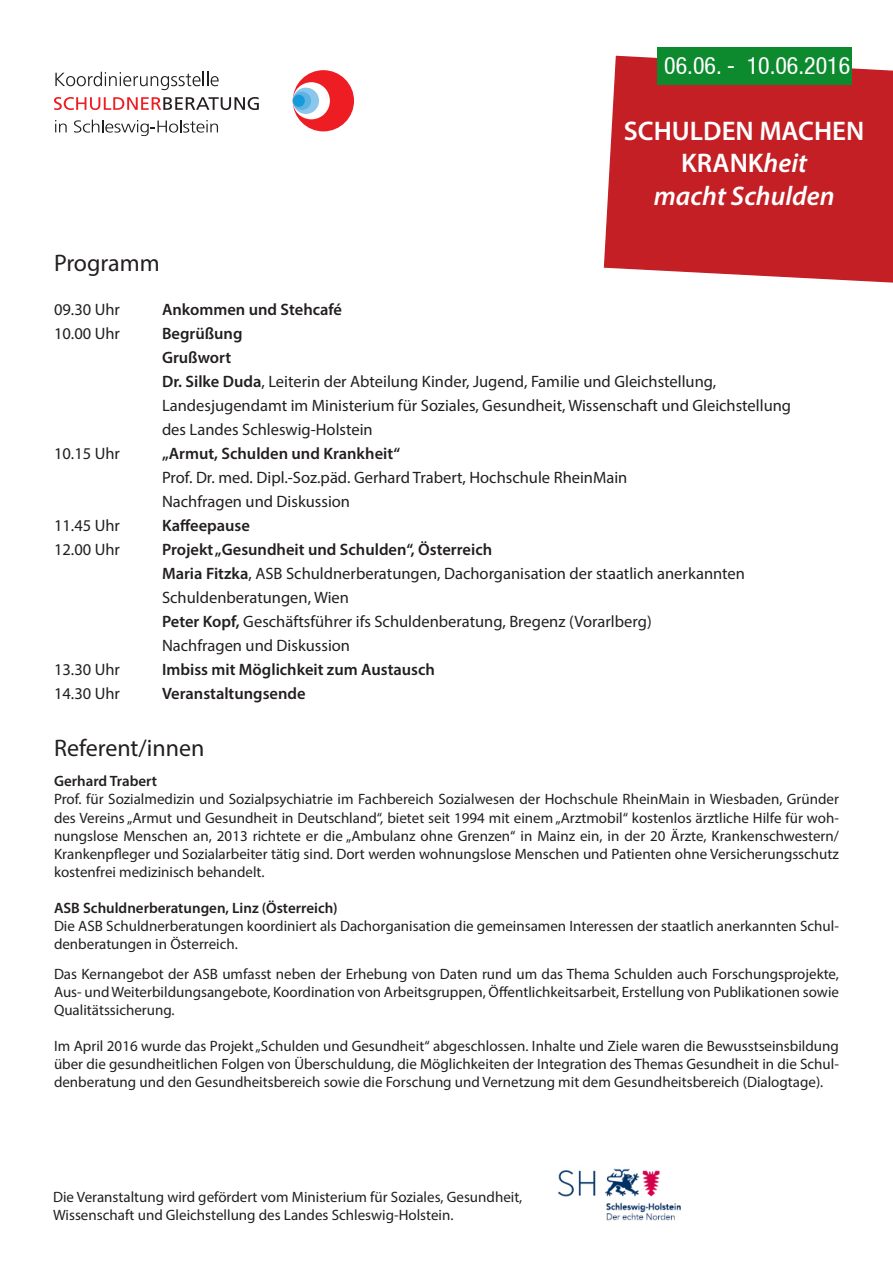
<style>
.page{position:relative;width:893px;height:1263px;background:#fff}
.page>*{position:absolute;margin:0;border:0;box-sizing:border-box;transform-origin:0 0}
.t1{font:600 27px/32.4px "Myriad Pro";color:#fff;text-align:center}
.t2{font:24px "Myriad Pro";color:#231f20}
.t3{font:condensed 24px "Helvetica Neue LT";color:#fff}
.t4{font:16.5px/24px "Myriad Pro";color:#231f20}
.t5{font:600 16.5px "Myriad Pro";color:#231f20}
.t6{font:15px/18px "Myriad Pro";color:#231f20;text-align:justify}
.t7{font:600 15px "Myriad Pro";color:#231f20}
.s1{font-style:italic}
.s2{font-weight:600}
</style>
<div class="page">
<svg style="left:603px;top:55px;width:290px;height:228px;background:#c83036"></svg>
<div style="left:657px;top:47px;width:194px;height:38px;background:#0d8a2e"></div>
<svg style="left:55px;top:72px;width:164px;height:18px"></svg>
<div style="left:293px;top:70px;width:61px;height:61px;background:#ee1d23;border-radius:50%"></div>
<div style="left:293px;top:82px;width:37px;height:37px;background:#fff;border-radius:50%"></div>
<div style="left:293px;top:88px;width:26px;height:26px;background:#8bc6ec;border-radius:50%"></div>
<div style="left:293px;top:92px;width:18px;height:18px;background:#5cb3e4;border-radius:50%"></div>
<div style="left:293px;top:95px;width:12px;height:12px;background:#179ad7;border-radius:50%"></div>
<svg style="left:54px;top:97px;width:205px;height:13px"></svg>
<svg style="left:55px;top:120px;width:12px;height:12px"></svg>
<svg style="left:74px;top:120px;width:144px;height:16px"></svg>
<img style="left:558px;top:1168px;width:123px;height:53px">
<h2 class="t3" style="left:664px;top:52px;width:188px">06.06. - 10.06.2016</h2>
<h1 class="t1" style="left:624px;top:114px;width:242px">SCHULDEN MACHEN<br>KRANK<span class="s1">heit<br>macht Schulden</span></h1>
<h2 class="t2" style="left:54px;top:248px;width:107px">Programm</h2>
<p class="t4" style="left:54px;top:297px;width:67px">09.30 Uhr</p>
<p class="t5" style="left:162px;top:299px;width:182px">Ankommen und Stehcafé</p>
<p class="t4" style="left:54px;top:321px;width:67px">10.00 Uhr</p>
<p class="t4" style="left:162px;top:321px;width:631px"><span class="s2">Begrüßung<br>Grußwort<br>Dr. Silke Duda</span>, Leiterin der Abteilung Kinder, Jugend, Familie und Gleichstellung, Landesjugendamt im Ministerium für Soziales, Gesundheit, Wissenschaft und Gleichstellung des Landes Schleswig-Holstein</p>
<p class="t4" style="left:54px;top:441px;width:67px">10.15 Uhr</p>
<p class="t5" style="left:162px;top:443px;width:240px">„Armut, Schulden und Krankheit“</p>
<p class="t4" style="left:162px;top:465px;width:467px">Prof. Dr. med. Dipl.-Soz.päd. Gerhard Trabert, Hochschule RheinMain<br>Nachfragen und Diskussion</p>
<p class="t4" style="left:54px;top:513px;width:67px">11.45 Uhr</p>
<p class="t5" style="left:162px;top:515px;width:89px">Kaffeepause</p>
<p class="t4" style="left:54px;top:537px;width:67px">12.00 Uhr</p>
<p class="t4" style="left:162px;top:537px;width:585px"><span class="s2">Projekt „Gesundheit und Schulden“, Österreich<br>Maria Fitzka</span>, ASB Schuldnerberatungen, Dachorganisation der staatlich anerkannten Schuldenberatungen, Wien<br><span class="s2">Peter Kopf,</span> Geschäftsführer ifs Schuldenberatung, Bregenz (Vorarlberg)<br>Nachfragen und Diskussion</p>
<p class="t4" style="left:54px;top:657px;width:67px">13.30 Uhr</p>
<p class="t5" style="left:162px;top:659px;width:274px">Imbiss mit Möglichkeit zum Austausch</p>
<p class="t4" style="left:54px;top:681px;width:67px">14.30 Uhr</p>
<p class="t5" style="left:162px;top:683px;width:145px">Veranstaltungsende</p>
<h2 class="t2" style="left:54px;top:734px;width:152px">Referent/innen</h2>
<p class="t7" style="left:54px;top:772px;width:105px">Gerhard Trabert</p>
<p class="t6" style="left:54px;top:790px;width:786px">Prof. für Sozialmedizin und Sozialpsychiatrie im Fachbereich Sozialwesen der Hochschule RheinMain in Wiesbaden, Gründer des Vereins „Armut und Gesundheit in Deutschland“, bietet seit 1994 mit einem „Arztmobil“ kostenlos ärztliche Hilfe für woh&shy;nungslose Menschen an, 2013 richtete er die „Ambulanz ohne Grenzen“ in Mainz ein, in der 20 Ärzte, Krankenschwestern/ Krankenpfleger und Sozialarbeiter tätig sind. Dort werden wohnungslose Menschen und Patienten ohne Versicherungsschutz kostenfrei medizinisch behandelt.</p>
<p class="t7" style="left:54px;top:898px;width:285px">ASB Schuldnerberatungen, Linz (Österreich)</p>
<p class="t6" style="left:54px;top:916px;width:786px">Die ASB Schuldnerberatungen koordiniert als Dachorganisation die gemeinsamen Interessen der staatlich anerkannten Schul&shy;denberatungen in Österreich.</p>
<p class="t6" style="left:54px;top:964px;width:786px">Das Kernangebot der ASB umfasst neben der Erhebung von Daten rund um das Thema Schulden auch Forschungsprojekte, Aus- und Weiterbildungsangebote, Koordination von Arbeitsgruppen, Öffentlichkeitsarbeit, Erstellung von Publikationen sowie Qualitätssicherung.</p>
<p class="t6" style="left:54px;top:1036px;width:786px">Im April 2016 wurde das Projekt „Schulden und Gesundheit“ abgeschlossen. Inhalte und Ziele waren die Bewusstseinsbildung über die gesundheitlichen Folgen von Überschuldung, die Möglichkeiten der Integration des Themas Gesundheit in die Schul&shy;denberatung und den Gesundheitsbereich sowie die Forschung und Vernetzung mit dem Gesundheitsbereich (Dialogtage).</p>
<p class="t6" style="left:53px;top:1188px;width:471px">Die Veranstaltung wird gefördert vom Ministerium für Soziales, Gesundheit,<br>Wissenschaft und Gleichstellung des Landes Schleswig-Holstein.</p>
</div>
